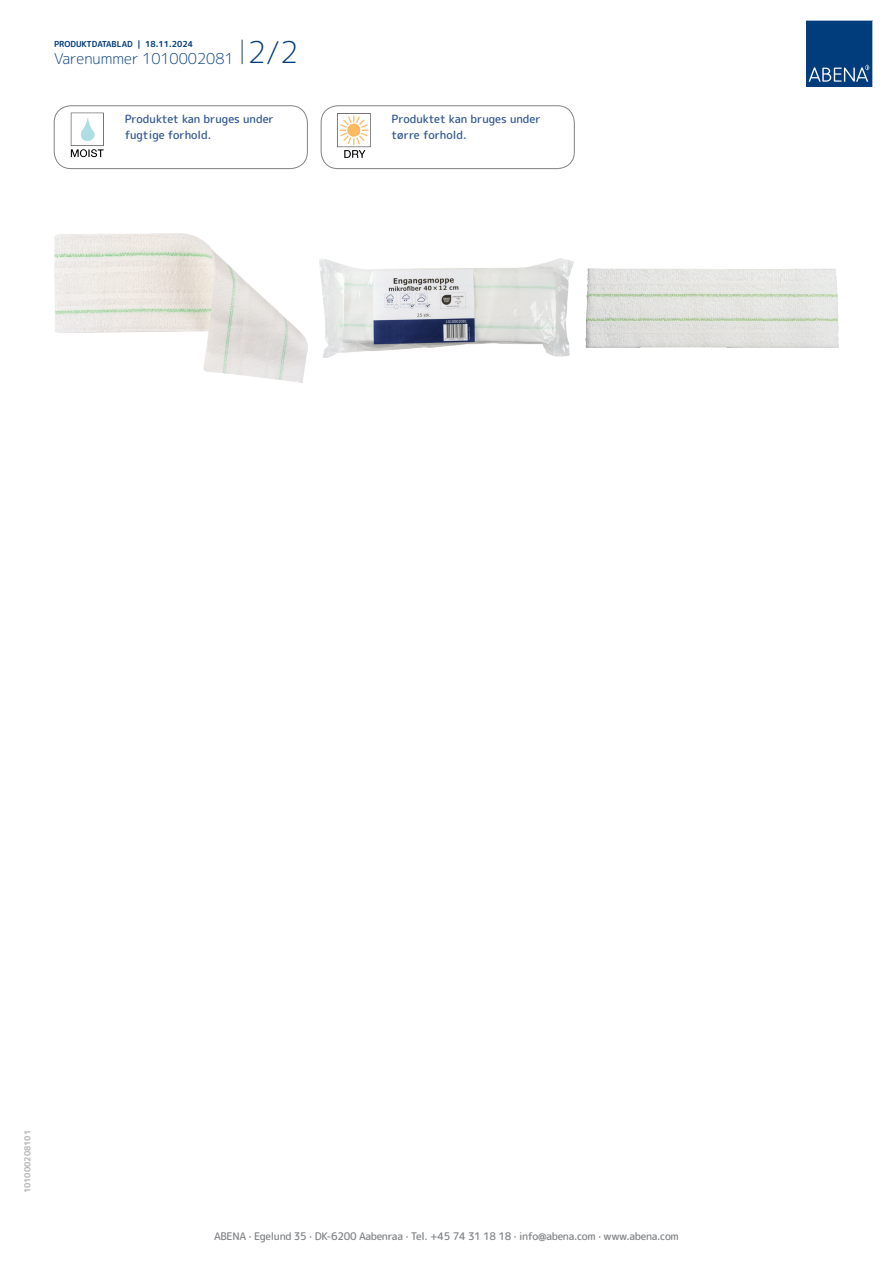
<style>
.page{position:relative;width:893px;height:1263px;background:#fff}
.page>*{position:absolute;margin:0;border:0;box-sizing:border-box;transform-origin:0 0}
.t1{font:300 15px "Rounded Mplus 1 c";color:#013d7d}
.t2{font:500 11.25px/16.5px "Rounded Mplus 1 c";color:#305691}
.t3{font:500 10.5px "Rounded Mplus 1 c";letter-spacing:-.03em;color:#808285}
.t4{font:700 8.25px "Rounded Mplus 1 c";color:#013d7d}
.t5{font:700 8.25px "Rounded Mplus 1 c";color:#b2b3b7}
.s1{font-size:30px}
</style>
<div class="page">
<svg style="left:242px;top:40px;width:1px;height:24px"></svg>
<svg style="left:806px;top:20px;width:67px;height:67px;background:#144b86"></svg>
<img style="left:70px;top:112px;width:34px;height:46px">
<div style="left:54px;top:106px;width:254px;height:63px;border:1px solid #808285;border-radius:17px"></div>
<img style="left:337px;top:113px;width:34px;height:45px">
<div style="left:321px;top:106px;width:253px;height:63px;border:1px solid #808285;border-radius:17px"></div>
<img style="left:54px;top:234px;width:253px;height:148px">
<img style="left:320px;top:259px;width:253px;height:98px">
<img style="left:586px;top:269px;width:253px;height:78px">
<p class="t4" style="left:54px;top:38px;width:141px">PRODUKTDATABLAD | 18.11.2024</p>
<h1 class="t1" style="left:54px;top:48px;width:246px">Varenummer 1010002081 <span class="s1">2/2</span></h1>
<p class="t2" style="left:125px;top:110px;width:151px">Produktet kan bruges under fugtige forhold.</p>
<p class="t2" style="left:392px;top:110px;width:151px">Produktet kan bruges under tørre forhold.</p>
<p class="t5" style="left:22px;top:1193px;width:65px;rotate:-90deg">101000208101</p>
<p class="t3" style="left:214px;top:1229px;width:466px">ABENA · Egelund 35 · DK-6200 Aabenraa · Tel. +45 74 31 18 18 · info@abena.com · www.abena.com</p>
</div>
